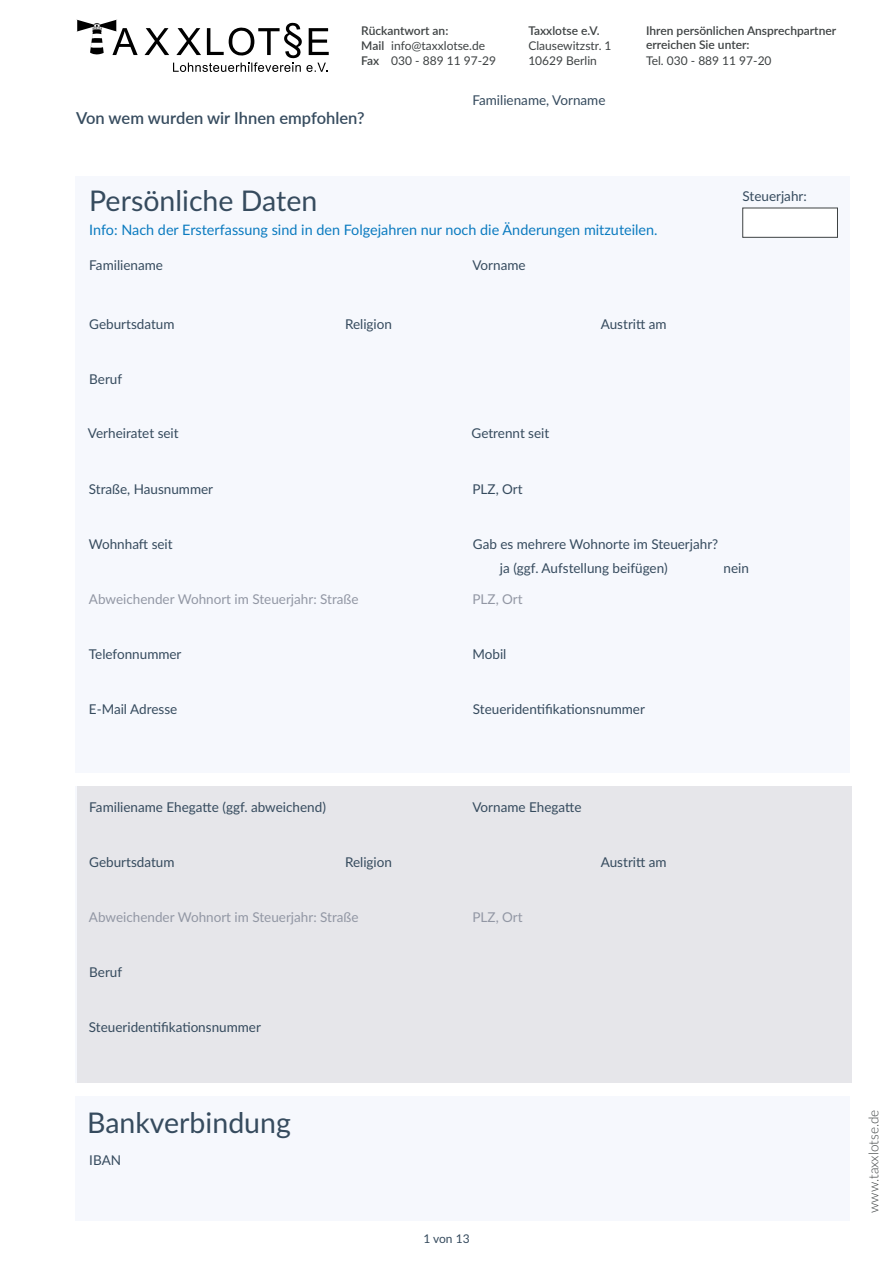
<style>
.page{position:relative;width:893px;height:1263px;background:#fff}
.page>*{position:absolute;margin:0;border:0;box-sizing:border-box;transform-origin:0 0}
.t1{font:28.5px "Lato";color:#364b5e}
.t2{font:600 16.5px "Lato";color:#364b5e}
.t3{font:14.4px "Lato";color:#0b7bc0}
.t4{font:13.5px "Lato";color:#364b5e}
.t5{font:13.5px "Lato";color:#9297a4}
.t6{font:300 13.5px "Lato";color:#3e4243}
.t7{font:12px/15px "Lato";color:#3e4243}
.t8{font:600 12px/13.5px "Lato";color:#3e4243}
.t9{font:12px "Lato";color:#364b5e}
.s1{font-weight:600}
</style>
<div class="page">
<div style="left:75px;top:49px;width:775px;height:1171px;background:#f6f8fd"></div>
<div style="left:61px;top:0;width:832px;height:176px;background:#fff"></div>
<div style="left:77px;top:784px;width:774px;height:303px;background:#e6e6ea"></div>
<svg style="left:145px;top:23px;width:184px;height:49px"></svg>
<svg style="left:76px;top:20px;width:62px;height:35px"></svg>
<div style="left:742px;top:208px;width:96px;height:30px;background:#fff;border:1px solid #3e4243"></div>
<div style="left:61px;top:773px;width:832px;height:13px;background:#fff"></div>
<div style="left:54px;top:1083px;width:839px;height:13px;background:#fff"></div>
<p class="t7" style="left:361px;top:23px;width:136px"><span class="s1">Rückantwort an:<br>Mail</span> info@taxxlotse.de<br><span class="s1">Fax</span> 030 - 889 11 97-29</p>
<p class="t8" style="left:528px;top:24px;width:73px">Taxxlotse e.V.</p>
<p class="t7" style="left:528px;top:38px;width:85px">Clausewitzstr. 1<br>10629 Berlin</p>
<p class="t2" style="left:76px;top:106px;width:290px">Von wem wurden wir Ihnen empfohlen?</p>
<p class="t4" style="left:472px;top:90px;width:134px">Familiename, Vorname</p>
<p class="t8" style="left:646px;top:24px;width:192px">Ihren persönlichen Ansprechpartner erreichen Sie unter:</p>
<p class="t7" style="left:646px;top:53px;width:127px">Tel. 030 - 889 11 97-20</p>
<h1 class="t1" style="left:89px;top:181px;width:230px">Persönliche Daten</h1>
<p class="t3" style="left:89px;top:220px;width:570px">Info: Nach der Ersterfassung sind in den Folgejahren nur noch die Änderungen mitzuteilen.</p>
<p class="t4" style="left:89px;top:255px;width:75px">Familiename</p>
<p class="t4" style="left:472px;top:255px;width:55px">Vorname</p>
<p class="t4" style="left:89px;top:314px;width:87px">Geburtsdatum</p>
<p class="t4" style="left:345px;top:314px;width:49px">Religion</p>
<p class="t4" style="left:601px;top:314px;width:67px">Austritt am</p>
<p class="t4" style="left:89px;top:369px;width:34px">Beruf</p>
<p class="t4" style="left:88px;top:424px;width:92px">Verheiratet seit</p>
<p class="t4" style="left:472px;top:424px;width:79px">Getrennt seit</p>
<p class="t4" style="left:89px;top:479px;width:126px">Straße, Hausnummer</p>
<p class="t4" style="left:472px;top:479px;width:52px">PLZ, Ort</p>
<p class="t4" style="left:89px;top:534px;width:85px">Wohnhaft seit</p>
<p class="t4" style="left:473px;top:534px;width:247px">Gab es mehrere Wohnorte im Steuerjahr?</p>
<p class="t4" style="left:742px;top:187px;width:66px">Steuerjahr:</p>
<p class="t5" style="left:89px;top:589px;width:271px">Abweichender Wohnort im Steuerjahr: Straße</p>
<p class="t4" style="left:89px;top:645px;width:94px">Telefonnummer</p>
<p class="t4" style="left:500px;top:558px;width:169px">ja (ggf. Aufstellung beifügen)</p>
<p class="t4" style="left:723px;top:558px;width:27px">nein</p>
<p class="t5" style="left:472px;top:589px;width:52px">PLZ, Ort</p>
<p class="t4" style="left:472px;top:644px;width:35px">Mobil</p>
<p class="t4" style="left:89px;top:700px;width:90px">E-Mail Adresse</p>
<p class="t4" style="left:473px;top:700px;width:174px">Steueridentifikationsnummer</p>
<p class="t4" style="left:89px;top:797px;width:238px">Familiename Ehegatte (ggf. abweichend)</p>
<p class="t4" style="left:472px;top:797px;width:111px">Vorname Ehegatte</p>
<p class="t4" style="left:89px;top:852px;width:87px">Geburtsdatum</p>
<p class="t4" style="left:345px;top:852px;width:49px">Religion</p>
<p class="t4" style="left:601px;top:852px;width:67px">Austritt am</p>
<p class="t5" style="left:89px;top:907px;width:271px">Abweichender Wohnort im Steuerjahr: Straße</p>
<p class="t5" style="left:472px;top:907px;width:52px">PLZ, Ort</p>
<p class="t4" style="left:89px;top:962px;width:34px">Beruf</p>
<p class="t4" style="left:89px;top:1017px;width:174px">Steueridentifikationsnummer</p>
<h1 class="t1" style="left:87px;top:1102px;width:205px">Bankverbindung</h1>
<p class="t4" style="left:89px;top:1150px;width:33px">IBAN</p>
<p class="t6" style="left:864px;top:1213px;width:105px;rotate:-90deg">www.taxxlotse.de</p>
<p class="t9" style="left:423px;top:1230px;width:48px">1 von 13</p>
</div>
